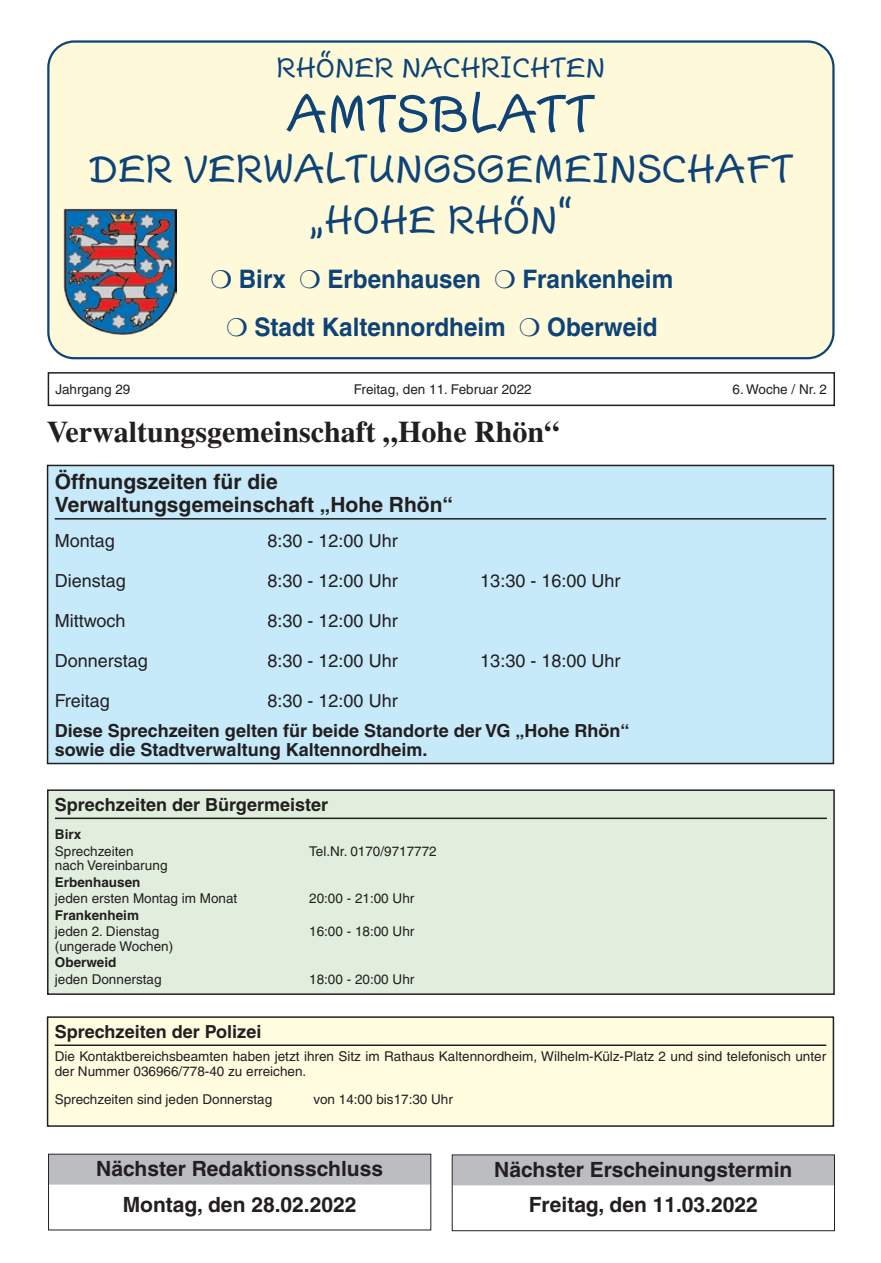
<style>
.page{position:relative;width:881px;height:1263px;background:#fff}
.page>*{position:absolute;margin:0;border:0;box-sizing:border-box;transform-origin:0 0}
.t1{font:61.5px "Escript LL";color:#0d4376}
.t2{font:46.5px/50.7px "Escript LL";color:#0d4376;text-align:center}
.t3{font:33px "Escript LL";color:#0d4376}
.Positivbalken{font:700 30px "Times LT";color:#231f20}
.t4{font:700 25.5px "Helvetica LT";color:#0d4376;scale:.95 1}
.Überschrift{font:700 21px/23px "Helvetica LT";color:#231f20}
.Rasterbalken{font:700 21px "Helvetica LT";color:#231f20}
.Schattenbalken{font:700 21px "Helvetica LT";color:#231f20}
.Überschrift-2{font:700 18px/19.6px "Helvetica LT";color:#231f20}
.t5{font:18px "Helvetica LT";color:#231f20}
.t6{font:13.5px/14.7px "Helvetica LT";color:#231f20}
.t7{font:700 13.5px "Helvetica LT";color:#231f20}
</style>
<div class="page">
<div style="left:48px;top:372px;width:786px;height:34px;border:2px solid #231f20"></div>
<div style="left:48px;top:42px;width:785px;height:316px;background:#fef9d9;border-radius:26px"></div>
<div style="left:47px;top:40px;width:787px;height:319px;border:2px solid #0d4376;border-radius:26px"></div>
<img style="left:63px;top:208px;width:113px;height:127px">
<div style="left:48px;top:465px;width:785px;height:298px;background:#c6eafa"></div>
<hr style="left:55px;top:518px;width:771px;height:2px;background:#231f20">
<div style="left:47px;top:465px;width:786px;height:299px;border:2px solid #231f20"></div>
<div style="left:48px;top:790px;width:785px;height:204px;background:#e1eedd"></div>
<hr style="left:55px;top:817px;width:771px;height:2px;background:#231f20">
<div style="left:47px;top:789px;width:787px;height:206px;border:2px solid #231f20"></div>
<div style="left:48px;top:1017px;width:785px;height:109px;background:#fffce0"></div>
<hr style="left:55px;top:1044px;width:771px;height:2px;background:#231f20">
<div style="left:47px;top:1016px;width:786px;height:111px;border:2px solid #231f20"></div>
<div style="left:49px;top:1154px;width:381px;height:30px;background:#bcbdc0"></div>
<div style="left:452px;top:1155px;width:381px;height:30px;background:#bcbdc0"></div>
<div style="left:451px;top:1154px;width:383px;height:77px;border:1px solid #231f20"></div>
<h3 class="t3" style="left:276px;top:48px;width:330px">RHÖNER NACHRICHTEN</h3>
<h1 class="t1" style="left:286px;top:78px;width:310px">AMTSBLATT</h1>
<h2 class="t2" style="left:88px;top:143px;width:706px">DER VERWALTUNGSGEMEINSCHAFT „HOHE RHÖN“</h2>
<h3 class="t4" style="left:239px;top:263px;width:51px">Birx</h3>
<h3 class="t4" style="left:327px;top:263px;width:163px">Erbenhausen</h3>
<h3 class="t4" style="left:522px;top:263px;width:160px">Frankenheim</h3>
<h3 class="t4" style="left:254px;top:311px;width:266px">Stadt Kaltennordheim</h3>
<h3 class="t4" style="left:547px;top:311px;width:118px">Oberweid</h3>
<p class="t6" style="left:56px;top:382px;width:76px">Jahrgang 29</p>
<p class="t6" style="left:354px;top:382px;width:179px">Freitag, den 11. Februar 2022</p>
<p class="t6" style="left:732px;top:382px;width:96px">6. Woche / Nr. 2</p>
<p class="Positivbalken" style="left:47px;top:414px;width:513px">Verwaltungsgemeinschaft „Hohe Rhön“</p>
<p class="Überschrift" style="left:55px;top:470px;width:400px">Öffnungszeiten für die<br>Verwaltungsgemeinschaft „Hohe Rhön“</p>
<p class="t5" style="left:55px;top:531px;width:62px">Montag</p>
<p class="t5" style="left:267px;top:531px;width:132px">8:30 - 12:00 Uhr</p>
<p class="t5" style="left:55px;top:570px;width:73px">Dienstag</p>
<p class="t5" style="left:267px;top:570px;width:132px">8:30 - 12:00 Uhr</p>
<p class="t5" style="left:480px;top:570px;width:142px">13:30 - 16:00 Uhr</p>
<p class="t5" style="left:55px;top:610px;width:72px">Mittwoch</p>
<p class="t5" style="left:267px;top:610px;width:132px">8:30 - 12:00 Uhr</p>
<p class="t5" style="left:55px;top:650px;width:95px">Donnerstag</p>
<p class="t5" style="left:267px;top:650px;width:132px">8:30 - 12:00 Uhr</p>
<p class="t5" style="left:480px;top:650px;width:142px">13:30 - 18:00 Uhr</p>
<p class="t5" style="left:55px;top:690px;width:57px">Freitag</p>
<p class="t5" style="left:267px;top:690px;width:132px">8:30 - 12:00 Uhr</p>
<p class="Überschrift-2" style="left:55px;top:720px;width:576px">Diese Sprechzeiten gelten für beide Standorte der VG „Hohe Rhön“ sowie die Stadtverwaltung Kaltennordheim.</p>
<p class="Überschrift-2" style="left:55px;top:795px;width:274px">Sprechzeiten der Bürgermeister</p>
<p class="t7" style="left:55px;top:826px;width:28px">Birx</p>
<p class="t6" style="left:55px;top:843px;width:114px">Sprechzeiten<br>nach Vereinbarung</p>
<p class="t6" style="left:309px;top:843px;width:129px">Tel.Nr. 0170/9717772</p>
<p class="t7" style="left:55px;top:874px;width:87px">Erbenhausen</p>
<p class="t6" style="left:55px;top:891px;width:184px">jeden ersten Montag im Monat</p>
<p class="t6" style="left:309px;top:891px;width:107px">20:00 - 21:00 Uhr</p>
<p class="t7" style="left:55px;top:907px;width:86px">Frankenheim</p>
<p class="t6" style="left:55px;top:924px;width:120px">jeden 2. Dienstag (ungerade Wochen)</p>
<p class="t6" style="left:309px;top:924px;width:107px">16:00 - 18:00 Uhr</p>
<p class="t7" style="left:55px;top:954px;width:63px">Oberweid</p>
<p class="t6" style="left:55px;top:971px;width:108px">jeden Donnerstag</p>
<p class="t6" style="left:309px;top:971px;width:107px">18:00 - 20:00 Uhr</p>
<p class="Überschrift-2" style="left:55px;top:1022px;width:208px">Sprechzeiten der Polizei</p>
<p class="t6" style="left:55px;top:1049px;width:772px">Die Kontaktbereichsbeamten haben jetzt ihren Sitz im Rathaus Kaltennordheim, Wilhelm-Külz-Platz 2 und sind telefonisch unter der Nummer 036966/778-40 zu erreichen.</p>
<p class="t6" style="left:55px;top:1092px;width:219px">Sprechzeiten sind jeden Donnerstag</p>
<p class="t6" style="left:313px;top:1092px;width:141px">von 14:00 bis17:30 Uhr</p>
<p class="Rasterbalken" style="left:96px;top:1156px;width:288px">Nächster Redaktionsschluss</p>
<p class="Schattenbalken" style="left:123px;top:1191px;width:235px">Montag, den 28.02.2022</p>
<p class="Rasterbalken" style="left:494px;top:1156px;width:299px">Nächster Erscheinungstermin</p>
<p class="Schattenbalken" style="left:528px;top:1192px;width:230px">Freitag, den 11.03.2022</p>
</div>
